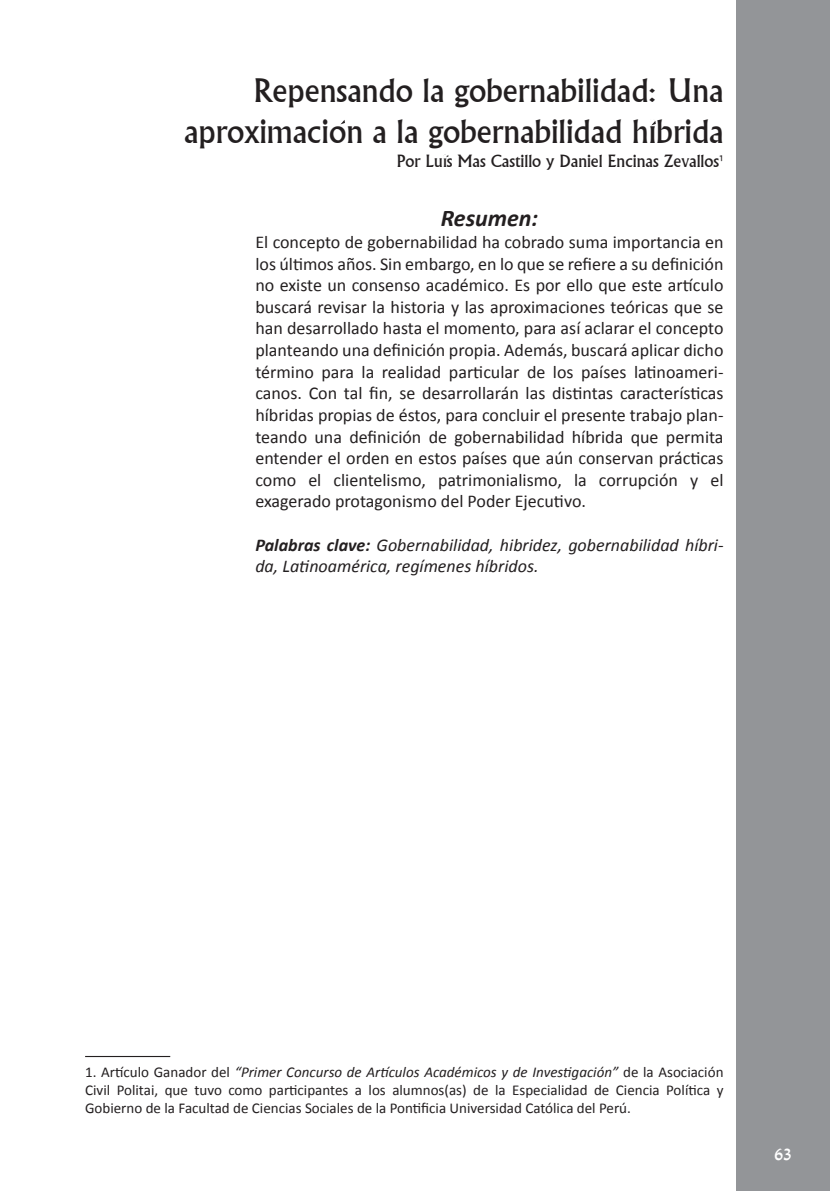
<style>
.page{position:relative;width:830px;height:1191px;background:#fff}
.page>*{position:absolute;margin:0;border:0;box-sizing:border-box;transform-origin:0 0}
.t1{font:34.5px/41.4px "Narkisim";color:#231f20;text-align:right}
.t2{font:italic 700 24px "Calibri";color:#231f20}
.t3{font:21px "Narkisim";color:#fff}
.t4{font:18px/21.6px "Calibri";color:#231f20;text-align:justify}
.t5{font:italic 18px/21.6px "Calibri";color:#231f20}
.t6{font:18px "Narkisim";color:#231f20}
.t7{font:15px/18px "Calibri";color:#231f20;text-align:justify}
.s1{font-weight:700}
.s2{font-style:italic}
</style>
<div class="page">
<div style="left:736px;top:0;width:93px;height:1191px;background:#939598"></div>
<hr style="left:85px;top:1056px;width:85px;height:1px;background:#231f20">
<svg style="left:341px;top:120px;width:4px;height:4px"></svg>
<h1 class="t1" style="left:184px;top:73px;width:541px">Repensando la gobernabilidad: Una aproximacion a la gobernabilidad hibrida</h1>
<p class="t6" style="left:397px;top:154px;width:328px">Por Luis Mas Castillo y Daniel Encinas Zevallos<sup>1</sup></p>
<h2 class="t2" style="left:440px;top:203px;width:99px">Resumen:</h2>
<p class="t4" style="left:255px;top:230px;width:469px">El concepto de gobernabilidad ha cobrado suma importancia en los últimos años. Sin embargo, en lo que se refiere a su definición no existe un consenso académico. Es por ello que este artículo buscará revisar la historia y las aproximaciones teóricas que se han desarrollado hasta el momento, para así aclarar el concepto planteando una definición propia. Además, buscará aplicar dicho término para la realidad particular de los países latinoameri&shy;canos. Con tal fin, se desarrollarán las distintas características híbridas propias de éstos, para concluir el presente trabajo plan&shy;teando una definición de gobernabilidad híbrida que permita entender el orden en estos países que aún conservan prácticas como el clientelismo, patrimonialismo, la corrupción y el exagerado protagonismo del Poder Ejecutivo.</p>
<p class="t5" style="left:255px;top:533px;width:469px"><span class="s1">Palabras clave:</span> Gobernabilidad, hibridez, gobernabilidad híbri&shy;da, Latinoamérica, regímenes híbridos.</p>
<p class="t7" style="left:85px;top:1062px;width:639px">1. Artículo Ganador del <span class="s2">“Primer Concurso de Artículos Académicos y de Investigación”</span> de la Asociación Civil Politai, que tuvo como participantes a los alumnos(as) de la Especialidad de Ciencia Política y Gobierno de la Facultad de Ciencias Sociales de la Pontificia Universidad Católica del Perú.</p>
<p class="t3" style="left:774px;top:1144px;width:19px">63</p>
</div>
